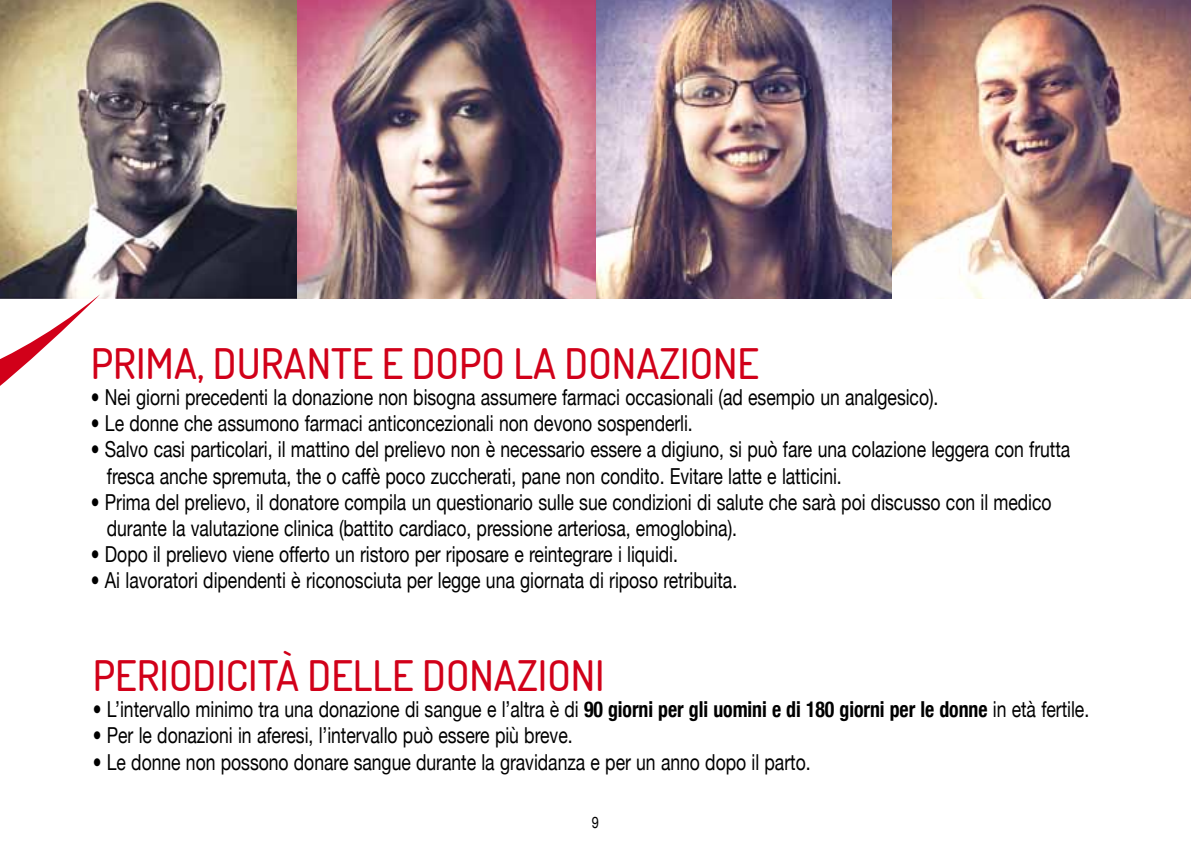
<style>
.page{position:relative;width:1191px;height:851px;background:#fff}
.page>*{position:absolute;margin:0;border:0;box-sizing:border-box;transform-origin:0 0}
.t1{font:500 42px "Dosis";color:#d10019}
.t2{font:22px/26px "Helvetica Neue";letter-spacing:-.005em;color:#000;scale:.8 1}
.t3{font:16px "Helvetica Neue";color:#000;scale:.8 1}
.s1{font-weight:700;font-stretch:condensed}
</style>
<div class="page">
<img style="left:0;top:0;width:1191px;height:298px">
<svg style="left:0;top:294px;width:100px;height:92px"></svg>
<h1 class="t1" style="left:91px;top:336px;width:146px">PRI MA, DURANTE</h1>
<h1 class="t1" style="left:382px;top:336px;width:53px">E DOPO</h1>
<h1 class="t1" style="left:513px;top:336px;width:75px">LA DONA</h1>
<h1 class="t1" style="left:659px;top:336px;width:41px">ZIONE</h1>
<p class="t2" style="left:91px;top:384px;width:1061px">• Nei giorni precedenti la donazione non bisogna assumere farmaci occasionali (ad esempio un analgesico).</p>
<p class="t2" style="left:91px;top:410px;width:754px">• Le donne che assumono farmaci anticoncezionali non devono sospenderli.</p>
<p class="t2" style="left:107px;top:436px;width:1205px;text-indent:-16px">• Salvo casi particolari, il mattino del prelievo non è necessario essere a digiuno, si può fare una colazione leggera con frutta fresca anche spremuta, the o caffè poco zuccherati, pane non condito. Evitare latte e latticini.</p>
<p class="t2" style="left:107px;top:488px;width:1182px;text-indent:-16px">• Prima del prelievo, il donatore compila un questionario sulle sue condizioni di salute che sarà poi discusso con il medico durante la valutazione clinica (battito cardiaco, pressione arteriosa, emoglobina).</p>
<p class="t2" style="left:91px;top:540px;width:735px">• Dopo il prelievo viene offerto un ristoro per riposare e reintegrare i liquidi.</p>
<p class="t2" style="left:91px;top:566px;width:809px">• Ai lavoratori dipendenti è riconosciuta per legge una giornata di riposo retribuita.</p>
<h1 class="t1" style="left:93px;top:648px;width:42px">PERIODICIT</h1>
<h1 class="t1" style="left:276px;top:648px;width:53px">À DELLE</h1>
<h1 class="t1" style="left:422px;top:648px;width:24px">DONA</h1>
<h1 class="t1" style="left:517px;top:648px;width:38px">ZIONI</h1>
<p class="t2" style="left:93px;top:696px;width:1247px">• L’intervallo minimo tra una donazione di sangue e l’altra è di <span class="s1">90 giorni per gli uomini e di 180 giorni per le donne</span> in età fertile.</p>
<p class="t2" style="left:93px;top:722px;width:601px">• Per le donazioni in aferesi, l’intervallo può essere più breve.</p>
<p class="t2" style="left:93px;top:748px;width:899px">• Le donne non possono donare sangue durante la gravidanza e per un anno dopo il parto.</p>
<p class="t3" style="left:592px;top:812px;width:10px">9</p>
</div>
